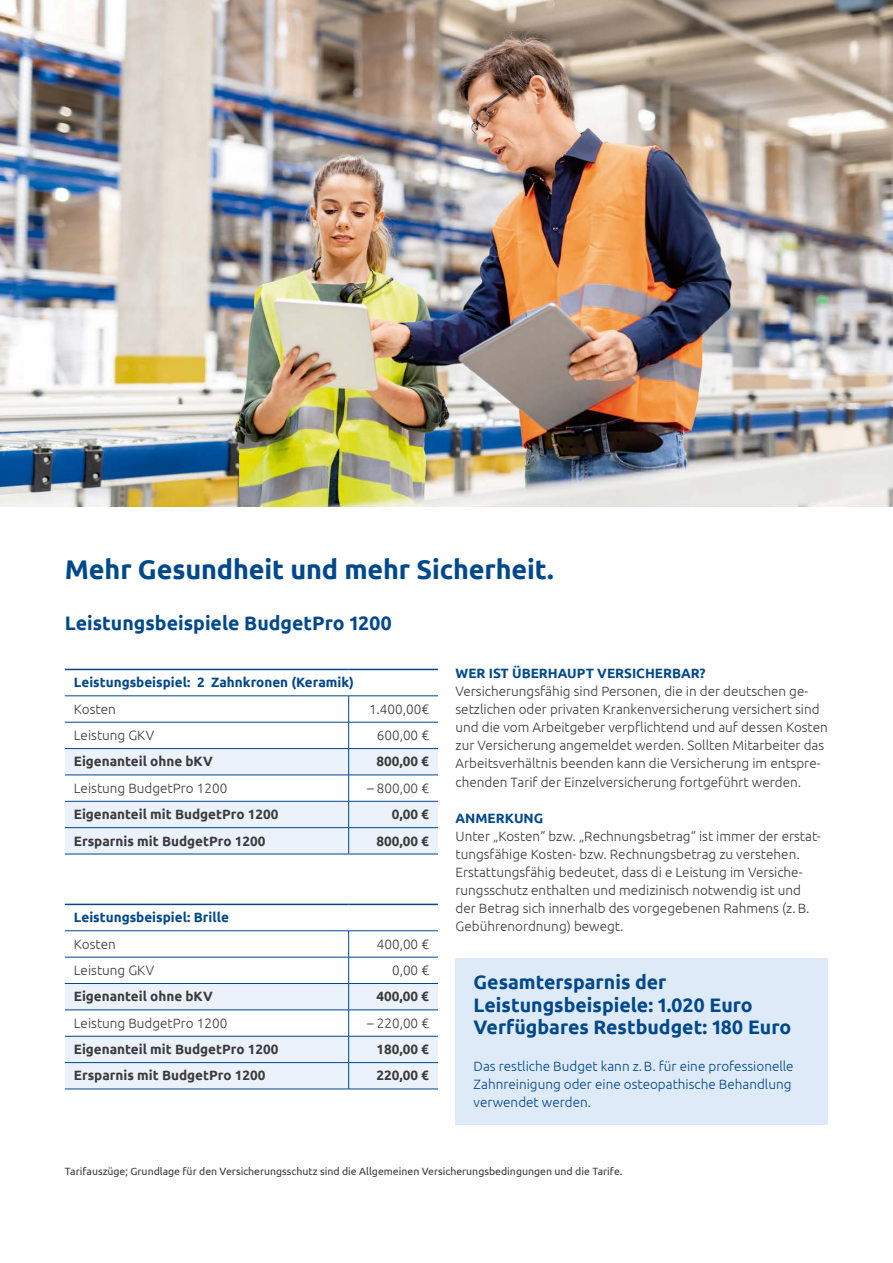
<style>
.page{position:relative;width:893px;height:1263px;background:#fff}
.page>*{position:absolute;margin:0;border:0;box-sizing:border-box;transform-origin:0 0}
.t1{font:700 27px "Ubuntu";letter-spacing:-.005em;color:#00488c}
.t2{font:700 19.5px/22.5px "Ubuntu";color:#00488c}
.t3{font:300 13.5px/18.1px "Ubuntu";color:#3b3b3a}
.t4{font:700 13.5px "Ubuntu";color:#3b3b3a}
.t5{font:300 13.5px/18.1px "Ubuntu";color:#00488c}
.t6{font:700 13.5px "Ubuntu";color:#00488c}
.t7{font:10.5px "Ubuntu";color:#3b3b3a}
</style>
<div class="page">
<hr style="left:65px;top:669px;width:284px;height:1px;background:#00488c">
<hr style="left:349px;top:669px;width:89px;height:1px;background:#00488c">
<hr style="left:65px;top:695px;width:284px;height:1px;background:#00488c">
<hr style="left:349px;top:695px;width:89px;height:1px;background:#00488c">
<hr style="left:65px;top:854px;width:284px;height:1px;background:#00488c">
<svg style="left:65px;top:696px;width:373px;height:158px"></svg>
<hr style="left:349px;top:775px;width:89px;height:1px;background:#00488c">
<hr style="left:349px;top:801px;width:89px;height:1px;background:#00488c">
<hr style="left:349px;top:827px;width:89px;height:1px;background:#00488c">
<hr style="left:349px;top:854px;width:89px;height:1px;background:#00488c">
<hr style="left:65px;top:904px;width:284px;height:1px;background:#00488c">
<hr style="left:349px;top:904px;width:89px;height:1px;background:#00488c">
<hr style="left:65px;top:930px;width:284px;height:1px;background:#00488c">
<hr style="left:349px;top:930px;width:89px;height:1px;background:#00488c">
<hr style="left:65px;top:1089px;width:284px;height:1px;background:#00488c">
<svg style="left:65px;top:931px;width:373px;height:158px"></svg>
<hr style="left:349px;top:1009px;width:89px;height:1px;background:#00488c">
<hr style="left:349px;top:1036px;width:89px;height:1px;background:#00488c">
<hr style="left:349px;top:1062px;width:89px;height:1px;background:#00488c">
<hr style="left:349px;top:1089px;width:89px;height:1px;background:#00488c">
<img style="left:0;top:0;width:893px;height:506px">
<div style="left:455px;top:958px;width:373px;height:167px;background:#deeaf8"></div>
<h1 class="t1" style="left:65px;top:553px;width:490px">Mehr Gesundheit und mehr Sicherheit.</h1>
<h2 class="t2" style="left:65px;top:611px;width:329px">Leistungsbeispiele BudgetPro 1200</h2>
<p class="t6" style="left:74px;top:674px;width:282px">Leistungsbeispiel: 2 Zahnkronen (Keramik)</p>
<p class="t3" style="left:74px;top:699px;width:43px">Kosten</p>
<p class="t3" style="left:369px;top:699px;width:61px">1.400,00€</p>
<p class="t3" style="left:74px;top:726px;width:82px">Leistung GKV</p>
<p class="t3" style="left:377px;top:726px;width:54px">600,00 €</p>
<p class="t4" style="left:74px;top:753px;width:140px">Eigenanteil ohne bKV</p>
<p class="t4" style="left:376px;top:753px;width:54px">800,00 €</p>
<p class="t3" style="left:74px;top:778px;width:155px">Leistung BudgetPro 1200</p>
<p class="t3" style="left:367px;top:778px;width:63px">– 800,00 €</p>
<p class="t4" style="left:74px;top:806px;width:206px">Eigenanteil mit BudgetPro 1200</p>
<p class="t4" style="left:392px;top:806px;width:39px">0,00 €</p>
<p class="t4" style="left:74px;top:832px;width:193px">Ersparnis mit BudgetPro 1200</p>
<p class="t4" style="left:376px;top:832px;width:54px">800,00 €</p>
<p class="t6" style="left:74px;top:909px;width:157px">Leistungsbeispiel: Brille</p>
<p class="t3" style="left:74px;top:934px;width:43px">Kosten</p>
<p class="t3" style="left:377px;top:934px;width:54px">400,00 €</p>
<p class="t3" style="left:74px;top:961px;width:82px">Leistung GKV</p>
<p class="t3" style="left:392px;top:961px;width:38px">0,00 €</p>
<p class="t4" style="left:74px;top:988px;width:140px">Eigenanteil ohne bKV</p>
<p class="t4" style="left:376px;top:988px;width:54px">400,00 €</p>
<p class="t3" style="left:74px;top:1013px;width:155px">Leistung BudgetPro 1200</p>
<p class="t3" style="left:367px;top:1013px;width:63px">– 220,00 €</p>
<p class="t4" style="left:74px;top:1041px;width:206px">Eigenanteil mit BudgetPro 1200</p>
<p class="t4" style="left:376px;top:1041px;width:54px">180,00 €</p>
<p class="t4" style="left:74px;top:1067px;width:193px">Ersparnis mit BudgetPro 1200</p>
<p class="t4" style="left:376px;top:1067px;width:54px">220,00 €</p>
<p class="t6" style="left:455px;top:665px;width:252px">WER IST ÜBERHAUPT VERSICHERBAR?</p>
<p class="t3" style="left:455px;top:682px;width:374px">Versicherungsfähig sind Personen, die in der deutschen ge&shy;setzlichen oder privaten Krankenversicherung versichert sind und die vom Arbeitgeber verpflichtend und auf dessen Kosten zur Versicherung angemeldet werden. Sollten Mitarbeiter das Arbeitsverhältnis beenden kann die Versicherung im entspre&shy;chenden Tarif der Einzelversicherung fortgeführt werden.</p>
<p class="t6" style="left:455px;top:810px;width:89px">ANMERKUNG</p>
<p class="t3" style="left:455px;top:826px;width:367px">Unter „Kosten“ bzw. „Rechnungsbetrag“ ist immer der erstat&shy;tungsfähige Kosten- bzw. Rechnungsbetrag zu verstehen.<br>Erstattungsfähig bedeutet, dass di e Leistung im Versiche&shy;rungsschutz enthalten und medizinisch notwendig ist und der Betrag sich innerhalb des vorgegebenen Rahmens (z. B.<br>Gebührenordnung) bewegt.</p>
<h2 class="t2" style="left:474px;top:971px;width:319px">Gesamtersparnis der<br>Leistungsbeispiele: 1.020 Euro<br>Verfügbares Restbudget: 180 Euro</h2>
<p class="t5" style="left:474px;top:1056px;width:322px">Das restliche Budget kann z.B. für eine professionelle<br>Zahnreinigung oder eine osteopathische Behandlung verwendet werden.</p>
<p class="t7" style="left:65px;top:1164px;width:559px">Tarifauszüge; Grundlage für den Versicherungsschutz sind die Allgemeinen Versicherungsbedingungen und die Tarife.</p>
</div>
